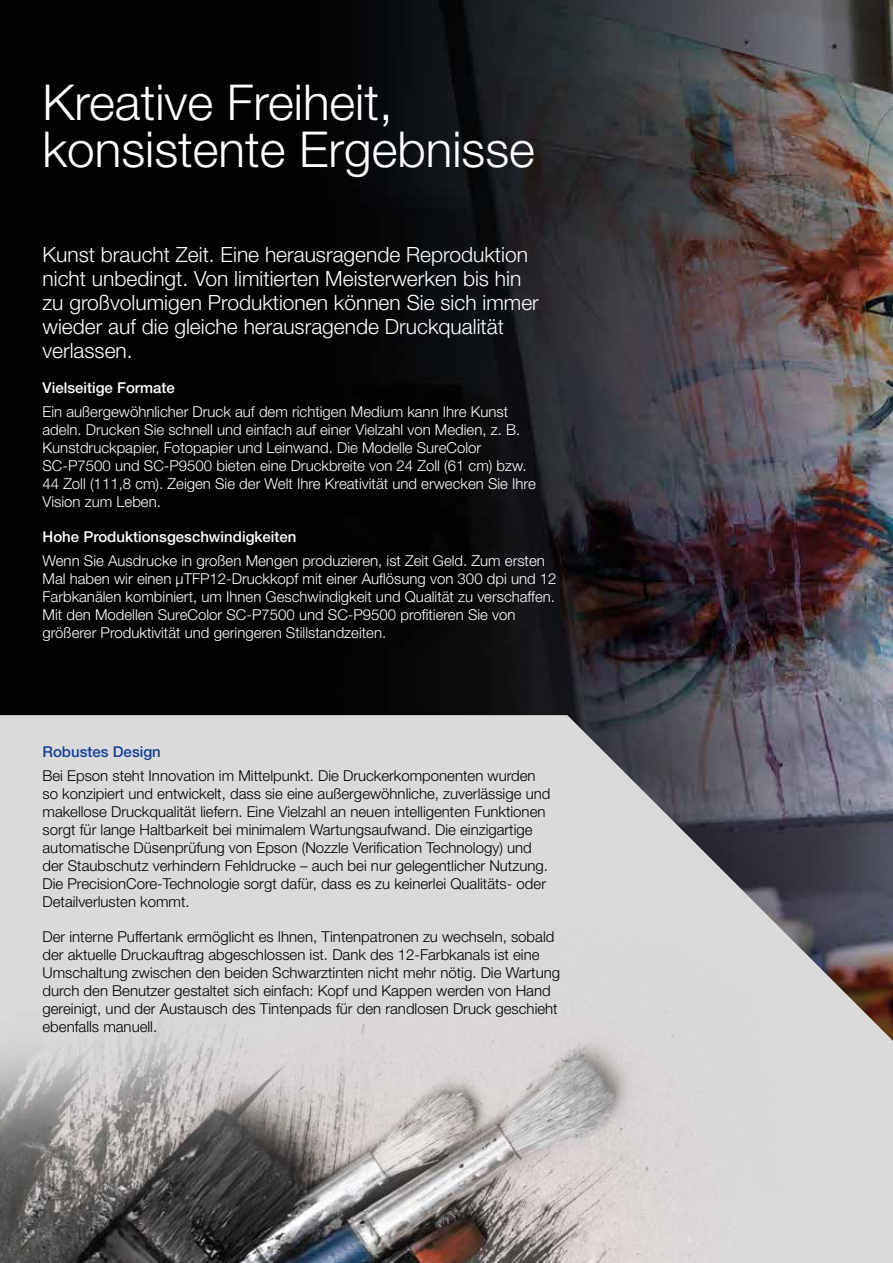
<style>
.page{position:relative;width:893px;height:1263px;background:#fff}
.page>*{position:absolute;margin:0;border:0;box-sizing:border-box;transform-origin:0 0}
.t1{font:300 49.5px/46.5px "Helvetica Neue LT Pro";color:#fff}
.t2{font:300 21px/24px "Helvetica Neue LT Pro";color:#fff}
.t3{font:300 15px/18px "Helvetica Neue LT Pro";color:#000}
.t4{font:300 15px/18px "Helvetica Neue LT Pro";color:#fff}
.t5{font:500 15px "Helvetica Neue LT Pro";color:#fff}
.t6{font:500 15px "Helvetica Neue LT Pro";color:#164194}
</style>
<div class="page">
<img style="left:0;top:0;width:893px;height:715px">
<svg style="left:0;top:715px;width:893px;height:548px;background:#b4b3b6"></svg>
<img style="left:0;top:873px;width:822px;height:390px">
<h1 class="t1" style="left:43px;top:78px;width:494px">Kreative Freiheit, konsistente Ergebnisse</h1>
<h2 class="t2" style="left:43px;top:242px;width:498px">Kunst braucht Zeit. Eine herausragende Reproduktion nicht unbedingt. Von limitierten Meisterwerken bis hin zu großvolumigen Produktionen können Sie sich immer wieder auf die gleiche herausragende Druckqualität verlassen.</h2>
<p class="t5" style="left:43px;top:378px;width:134px">Vielseitige Formate</p>
<p class="t4" style="left:43px;top:402px;width:495px">Ein außergewöhnlicher Druck auf dem richtigen Medium kann Ihre Kunst adeln. Drucken Sie schnell und einfach auf einer Vielzahl von Medien, z. B.<br>Kunstdruckpapier, Fotopapier und Leinwand. Die Modelle SureColor SC-P7500 und SC-P9500 bieten eine Druckbreite von 24 Zoll (61 cm) bzw.<br>44 Zoll (111,8 cm). Zeigen Sie der Welt Ihre Kreativität und erwecken Sie Ihre Vision zum Leben.</p>
<p class="t5" style="left:43px;top:528px;width:255px">Hohe Produktionsgeschwindigkeiten</p>
<p class="t4" style="left:43px;top:552px;width:516px">Wenn Sie Ausdrucke in großen Mengen produzieren, ist Zeit Geld. Zum ersten Mal haben wir einen μTFP12-Druckkopf mit einer Auflösung von 300 dpi und 12<br>Farbkanälen kombiniert, um Ihnen Geschwindigkeit und Qualität zu verschaffen.<br>Mit den Modellen SureColor SC-P7500 und SC-P9500 profitieren Sie von größerer Produktivität und geringeren Stillstandzeiten.</p>
<p class="t6" style="left:43px;top:743px;width:120px">Robustes Design</p>
<p class="t3" style="left:43px;top:767px;width:509px">Bei Epson steht Innovation im Mittelpunkt. Die Druckerkomponenten wurden so konzipiert und entwickelt, dass sie eine außergewöhnliche, zuverlässige und makellose Druckqualität liefern. Eine Vielzahl an neuen intelligenten Funktionen sorgt für lange Haltbarkeit bei minimalem Wartungsaufwand. Die einzigartige automatische Düsenprüfung von Epson (Nozzle Verification Technology) und der Staubschutz verhindern Fehldrucke – auch bei nur gelegentlicher Nutzung.<br>Die PrecisionCore-Technologie sorgt dafür, dass es zu keinerlei Qualitäts- oder Detailverlusten kommt.</p>
<p class="t3" style="left:43px;top:928px;width:519px">Der interne Puffertank ermöglicht es Ihnen, Tintenpatronen zu wechseln, sobald der aktuelle Druckauftrag abgeschlossen ist. Dank des 12-Farbkanals ist eine Umschaltung zwischen den beiden Schwarztinten nicht mehr nötig. Die Wartung durch den Benutzer gestaltet sich einfach: Kopf und Kappen werden von Hand gereinigt, und der Austausch des Tintenpads für den randlosen Druck geschieht ebenfalls manuell.</p>
</div>
